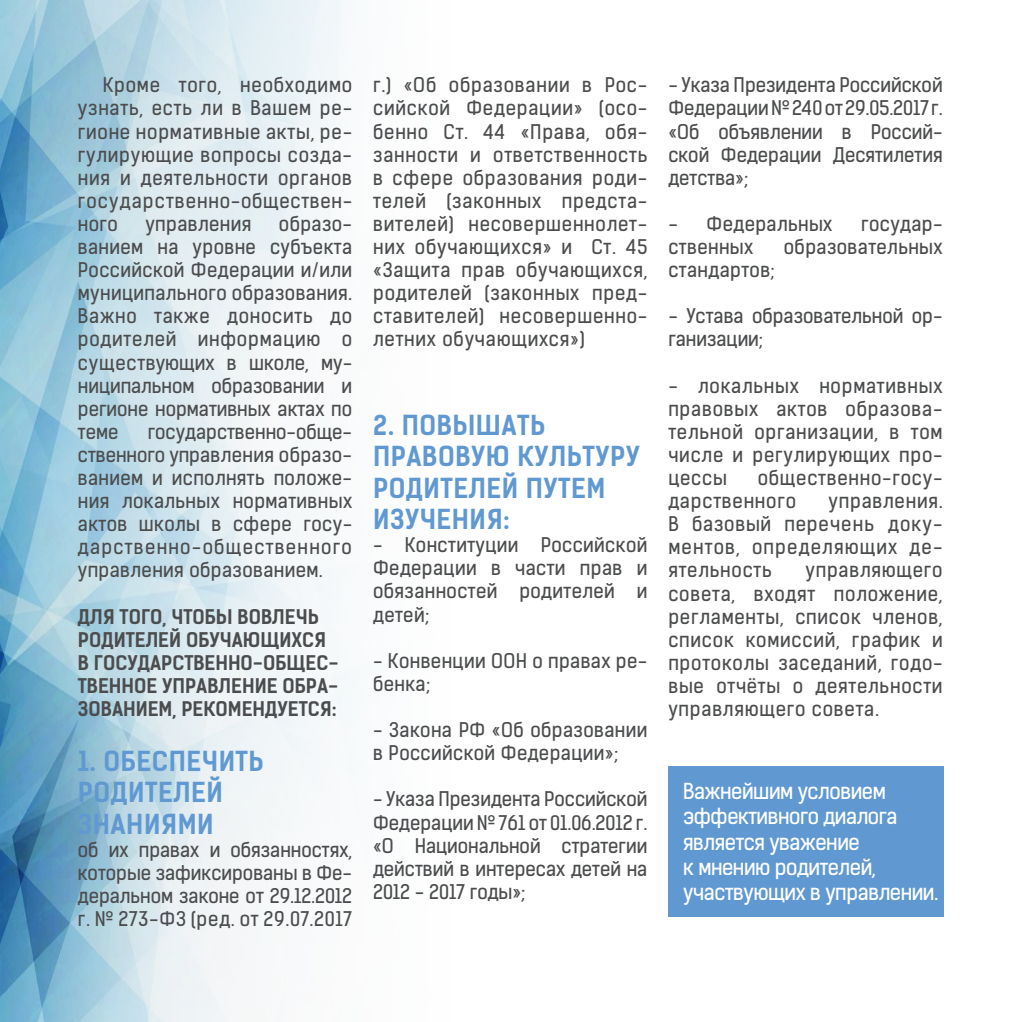
<style>
.page{position:relative;width:1022px;height:1022px;background:#fff}
.page>*{position:absolute;margin:0;border:0;box-sizing:border-box;transform-origin:0 0}
.t1{font:26.25px/31.5px "Kelson Sans Bold RU";letter-spacing:.02em;color:#6099d2}
.t2{font:21px/25.2px "Kelson Sans Regular RU";letter-spacing:-.02em;color:#fff}
.t3{font:19.25px/23.1px "Kelson Sans Regular RU";letter-spacing:.02em;color:#4b4c4d;text-align:justify}
.t4{font:19.25px/23.1px "Kelson Sans Bold RU";color:#4b4c4d}
.t5{font:19.25px/23.1px "Kelson Sans Regular RU";color:#4b4c4d}
.t6{font:19.25px/23.1px "Kelson Sans Regular RU";letter-spacing:.04em;color:#4b4c4d}
</style>
<div class="page">
<img style="left:0;top:0;width:350px;height:1022px">
<div style="left:668px;top:766px;width:276px;height:151px;background:#6099d2"></div>
<p class="t3" style="left:78px;top:74px;width:276px;text-indent:25px">Кроме того, необходимо узнать, есть ли в Вашем ре&shy;гионе нормативные акты, ре&shy;гулирующие вопросы созда&shy;ния и деятельности органов государственно-обществен&shy;ного</p>
<p class="t3" style="left:78px;top:212px;width:276px;text-indent:201px">образо&shy;ванием на уровне субъекта Российской Федерации и/или муниципального образования.<br>Важно также доносить до родителей информацию о существующих в школе, му&shy;ниципальном образовании и регионе нормативных актах по теме</p>
<p class="t3" style="left:145px;top:212px;width:107px">управления</p>
<p class="t3" style="left:78px;top:420px;width:276px;text-indent:70px">государственно-обще&shy;ственного управления образо&shy;ванием и исполнять положе&shy;ния локальных нормативных актов школы в сфере госу&shy;дарственно-общественного управления образованием.</p>
<p class="t4" style="left:78px;top:605px;width:262px">ДЛЯ ТОГО, ЧТОБЫ ВОВЛЕЧЬ<br>РОДИТЕЛЕЙ ОБУЧАЮЩИХСЯ<br>В ГОСУДАРСТВЕННО-ОБЩЕС-<br>ТВЕННОЕ УПРАВЛЕНИЕ ОБРА-<br>ЗОВАНИЕМ, РЕКОМЕНДУЕТСЯ:</p>
<h1 class="t1" style="left:78px;top:745px;width:187px">1. ОБЕСПЕЧИТЬ<br>РОДИТЕЛЕЙ<br>ЗНАНИЯМИ</h1>
<p class="t3" style="left:78px;top:838px;width:276px">об их правах и обязанностях, которые зафиксированы в Фе&shy;деральном законе от 29.12.2012 г. № 273-ФЗ (ред. от 29.07.2017</p>
<p class="t3" style="left:373px;top:74px;width:276px">г.) «Об образовании в Рос&shy;сийской Федерации» (осо&shy;бенно Ст. 44 «Права, обя&shy;занности и ответственность в сфере образования роди&shy;телей (законных предста&shy;вителей) несовершеннолет&shy;них обучающихся» и Ст. 45 «Защита прав обучающихся, родителей (законных пред&shy;ставителей) несовершенно&shy;летних обучающихся»)</p>
<h1 class="t1" style="left:373px;top:409px;width:268px">2. ПОВЫШАТЬ<br>ПРАВОВУЮ КУЛЬТУРУ<br>РОДИТЕЛЕЙ ПУТЕМ<br>ИЗУЧЕНИЯ:</h1>
<p class="t3" style="left:373px;top:534px;width:276px">- Конституции Российской Федерации в части прав и обязанностей родителей и детей;</p>
<p class="t3" style="left:373px;top:649px;width:276px">- Конвенции ООН о правах ре&shy;бенка;</p>
<p class="t3" style="left:373px;top:718px;width:276px">- Закона РФ «Об образовании в Российской Федерации»;</p>
<p class="t3" style="left:373px;top:788px;width:276px">- Указа Президента Российской Федерации № 761 от 01.06.2012 г. «О Национальной стратегии действий в интересах детей на 2012 - 2017 годы»;</p>
<p class="t3" style="left:668px;top:74px;width:276px">- Указа Президента Российской Федерации № 240 от 29.05.2017 г. «Об объявлении в Россий&shy;ской Федерации Десятилетия детства»;</p>
<p class="t3" style="left:668px;top:212px;width:166px">- Федеральных</p>
<p class="t3" style="left:861px;top:212px;width:83px">государ-</p>
<p class="t3" style="left:668px;top:235px;width:86px">ственных</p>
<p class="t3" style="left:784px;top:235px;width:160px">образовательных</p>
<p class="t3" style="left:668px;top:258px;width:108px">стандартов;</p>
<p class="t5" style="left:668px;top:305px;width:276px">- Устава образовательной ор&shy;ганизации;</p>
<p class="t3" style="left:668px;top:374px;width:276px">- локальных нормативных правовых актов образова&shy;тельной организации, в том числе и регулирующих про&shy;цессы</p>
<p class="t6" style="left:668px;top:466px;width:276px;text-indent:89px">общественно-госу&shy;дарственного</p>
<p class="t3" style="left:668px;top:489px;width:276px;text-indent:160px">управления.<br>В базовый перечень доку&shy;ментов, определяющих де&shy;ятельность</p>
<p class="t3" style="left:668px;top:559px;width:276px;text-indent:137px">управляющего совета, входят положение, регламенты, список членов, список комиссий, график и протоколы заседаний, годо&shy;вые отчёты о деятельности управляющего совета.</p>
<p class="t2" style="left:683px;top:779px;width:257px">Важнейшим условием эффективного диалога является уважение<br>к мнению родителей, участвующих в управлении.</p>
</div>
